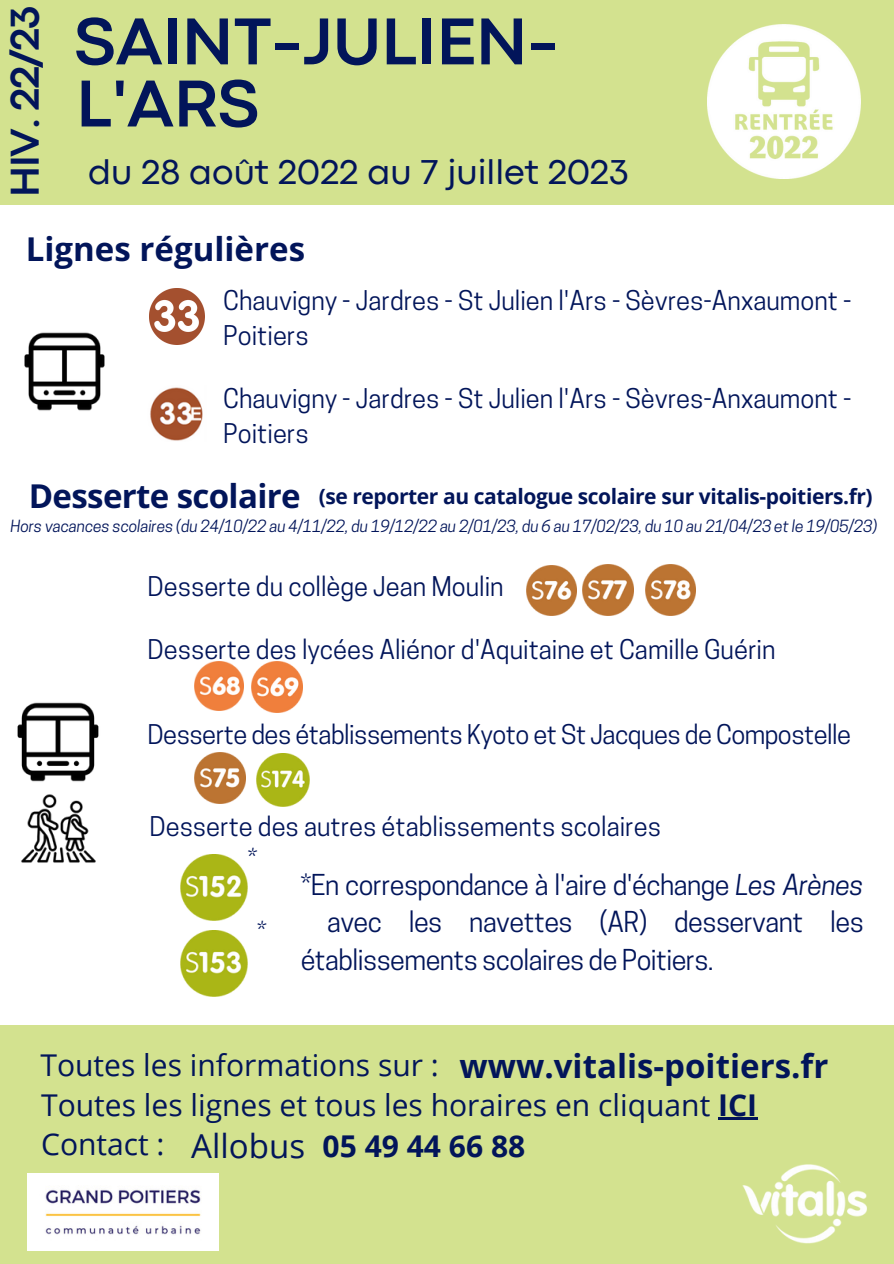
<style>
.page{position:relative;width:894px;height:1264px;background:#fff}
.page>*{position:absolute;margin:0;border:0;box-sizing:border-box;transform-origin:0 0}
.t1{font:700 69px "Codec Pro";color:#02155a}
.t2{font:700 42px "Codec Pro";letter-spacing:-.03em;color:#02155a}
.t3{font:36px "Codec Pro";color:#02155a}
.t4{font:700 33px "Open Sans Hebrew";color:#02155a}
.t5{font:700 33px "Open Sans Hebrew";letter-spacing:-.02em;color:#02155a}
.t6{font:30px "Open Sans";color:#02155a}
.t7{font:700 30px "Open Sans";color:#02155a}
.t8{font:27px "Cooper Hewitt";letter-spacing:-.02em;color:#02155a}
.t9{font:25.5px/35px "Cooper Hewitt";color:#02155a}
.t10{font:25.5px "Cooper Hewitt";letter-spacing:-.02em;color:#02155a}
.t11{font:italic 24px "Cooper Hewitt";color:#02155a}
.t12{font:700 21px "Open Sans";letter-spacing:-.02em;color:#02155a}
.t13{font:italic 15.75px "Cooper Hewitt";letter-spacing:-.01em;color:#02155a}
.s1{font-style:italic}
.s2{font-weight:700}
.s3{font-weight:400;font-size:33px}
</style>
<div class="page">
<img style="left:17px;top:702px;width:82px;height:80px">
<img style="left:21px;top:794px;width:75px;height:69px">
<div style="left:0;top:0;width:893px;height:204px;background:#d3e28f"></div>
<img style="left:24px;top:332px;width:81px;height:79px">
<img style="left:149px;top:289px;width:55px;height:55px">
<img style="left:150px;top:387px;width:53px;height:54px">
<img style="left:180px;top:854px;width:67px;height:66px">
<img style="left:180px;top:930px;width:67px;height:66px">
<img style="left:256px;top:753px;width:53px;height:53px">
<img style="left:707px;top:25px;width:153px;height:153px">
<img style="left:252px;top:661px;width:50px;height:51px">
<img style="left:195px;top:661px;width:48px;height:49px">
<img style="left:195px;top:752px;width:50px;height:51px">
<img style="left:645px;top:565px;width:50px;height:50px">
<img style="left:526px;top:565px;width:50px;height:50px">
<img style="left:582px;top:565px;width:50px;height:50px">
<div style="left:0;top:1025px;width:893px;height:238px;background:#d3e28f"></div>
<img style="left:742px;top:1164px;width:125px;height:79px">
<img style="left:28px;top:1173px;width:190px;height:77px">
<hr style="left:717px;top:1117px;width:39px;height:2px;background:#02155a">
<h2 class="t2" style="left:10px;top:197px;width:193px;rotate:-90deg">HIV. 22/23</h2>
<h1 class="t1" style="left:74px;top:17px;width:485px">SAINT-JULIEN-</h1>
<h1 class="t1" style="left:76px;top:79px;width:184px">L'ARS</h1>
<h3 class="t3" style="left:88px;top:159px;width:541px">du 28 août 2022 au 7 juillet 2023</h3>
<p class="t4" style="left:26px;top:226px;width:281px">Lignes régulières</p>
<p class="t9" style="left:223px;top:286px;width:629px">Chauvigny - Jardres - St Julien l'Ars - Sèvres-Anxaumont -<br>Poitiers</p>
<p class="t9" style="left:223px;top:384px;width:629px">Chauvigny - Jardres - St Julien l'Ars - Sèvres-Anxaumont -<br>Poitiers</p>
<p class="t5" style="left:29px;top:472px;width:273px">Desserte scolaire</p>
<p class="t13" style="left:11px;top:520px;width:868px">Hors vacances scolaires (du 24/10/22 au 4/11/22, du 19/12/22 au 2/01/23, du 6 au 17/02/23, du 10 au 21/04/23 et le 19/05/23)</p>
<p class="t12" style="left:318px;top:481px;width:555px">(se reporter au catalogue scolaire sur vitalis-poitiers.fr)</p>
<p class="t9" style="left:147px;top:572px;width:357px">Desserte du collège Jean Moulin</p>
<p class="t9" style="left:147px;top:634px;width:629px">Desserte des lycées Aliénor d'Aquitaine et Camille Guérin</p>
<p class="t10" style="left:147px;top:724px;width:705px">Desserte des établissements Kyoto et St Jacques de Compostelle</p>
<p class="t9" style="left:149px;top:811px;width:513px">Desserte des autres établissements scolaires</p>
<p class="t11" style="left:247px;top:849px;width:11px">*</p>
<p class="t11" style="left:256px;top:922px;width:11px">*</p>
<p class="t8" style="left:301px;top:875px;width:564px">*En correspondance à l'aire d'échange <span class="s1">Les Arènes</span></p>
<p class="t8" style="left:327px;top:912px;width:538px">avec les navettes (AR) desservant les</p>
<p class="t8" style="left:301px;top:949px;width:414px">établissements scolaires de Poitiers.</p>
<p class="t6" style="left:40px;top:1043px;width:400px">Toutes les informations sur :</p>
<p class="t4" style="left:459px;top:1042px;width:370px">www.vitalis-poitiers.fr</p>
<p class="t6" style="left:41px;top:1083px;width:717px">Toutes les lignes et tous les horaires en cliquant <span class="s2">ICI</span></p>
<p class="t6" style="left:41px;top:1123px;width:125px">Contact :</p>
<p class="t7" style="left:191px;top:1124px;width:335px"><span class="s3">Allobus</span> 05 49 44 66 88</p>
</div>
